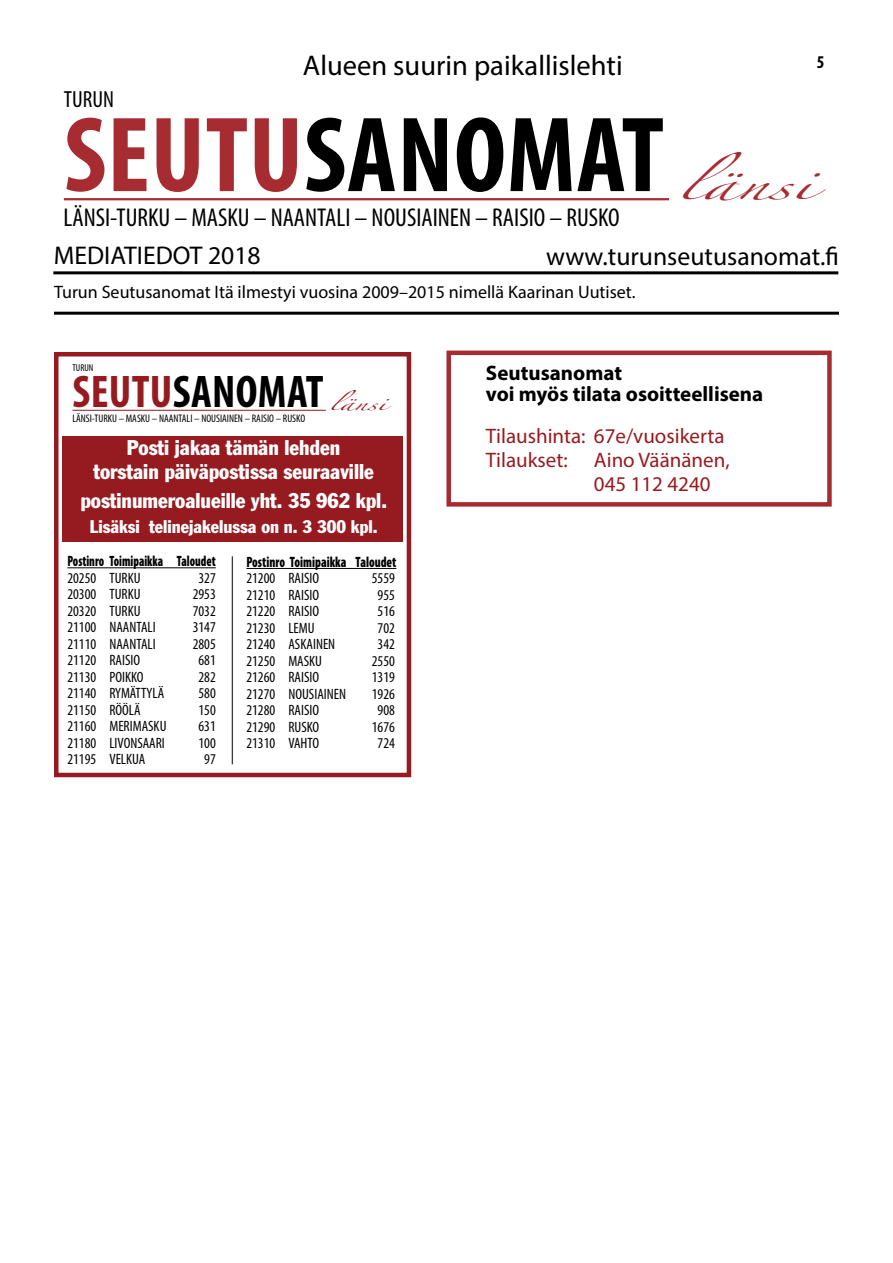
<style>
.page{position:relative;width:893px;height:1263px;background:#fff}
.page>*{position:absolute;margin:0;border:0;box-sizing:border-box;transform-origin:0 0}
.t1{font:700 condensed 108px "Myriad Pro";letter-spacing:.01em;color:#000}
.t2{font:700 condensed 45.9px "Myriad Pro";letter-spacing:.01em;color:#000}
.t3{font:28.5px "Myriad Pro";color:#000}
.t4{font:28.2px "Zapfino";color:#a72c31;scale:1.75 1}
.t5{font:condensed 25.8px "Myriad Pro";color:#000}
.t6{font:25.65px "Myriad Pro";color:#000}
.t7{font:condensed 23.4px "Myriad Pro";color:#000}
.t8{font:condensed 21px/24px "Franklin Gothic Std";color:#fff;text-align:center}
.t9{font:21px/24px "Myriad Pro";color:#971b20}
.t10{font:700 21px/21px "Myriad Pro";color:#000}
.t11{font:18px "Myriad Pro";color:#000}
.t12{font:condensed 18px "Franklin Gothic Std";color:#fff}
.t13{font:700 condensed 18px "Myriad Pro";color:#000}
.t14{font:condensed 15px "Myriad Pro";color:#000}
.t15{font:900 condensed 15px "Myriad Pro";color:#000;scale:.8 1}
.t16{font:900 condensed 15px "Myriad Pro";color:#000;scale:.84 1}
.t17{font:12px "Zapfino";color:#961b20;scale:1.72 1}
.t18{font:condensed 10.95px "Myriad Pro";color:#000}
.t19{font:condensed 9.9px "Myriad Pro";color:#000}
.s1{color:#a72c31}
.s2{color:#961b20}
</style>
<div class="page">
<hr style="left:53px;top:271px;width:785px;height:3px;background:#000">
<hr style="left:64px;top:198px;width:605px;height:2px;background:#a72c31">
<hr style="left:54px;top:312px;width:785px;height:3px;background:#000">
<div style="left:446px;top:351px;width:386px;height:156px;border:4px solid #a72c31"></div>
<div style="left:62px;top:436px;width:340px;height:105px;background:#961b20"></div>
<div style="left:54px;top:352px;width:357px;height:425px;border:4px solid #961b20"></div>
<hr style="left:73px;top:410px;width:253px;height:1px;background:#94191e">
<hr style="left:246px;top:568px;width:150px;height:1px;background:#000">
<hr style="left:232px;top:556px;width:1px;height:208px;background:#000">
<hr style="left:67px;top:567px;width:149px;height:1px;background:#000">
<h3 class="t3" style="left:303px;top:48px;width:321px">Alueen suurin paikallislehti</h3>
<h3 class="t7" style="left:64px;top:85px;width:52px">TURUN</h3>
<h1 class="t1" style="left:64px;top:88px;width:602px"><span class="s1">SEUTU</span>SANOMAT</h1>
<h3 class="t5" style="left:63px;top:202px;width:558px">LÄNSI-TURKU – MASKU – NAANTALI – NOUSIAINEN – RAISIO – RUSKO</h3>
<p class="t13" style="left:817px;top:50px;width:9px">5</p>
<h3 class="t4" style="left:677px;top:173px;width:79px">länsi</h3>
<h3 class="t6" style="left:54px;top:240px;width:208px">MEDIATIEDOT 2018</h3>
<h3 class="t6" style="left:546px;top:240px;width:294px">www.turunseutusanomat.fi</h3>
<p class="t11" style="left:54px;top:281px;width:583px">Turun Seutusanomat Itä ilmestyi vuosina 2009–2015 nimellä Kaarinan Uutiset.</p>
<p class="t19" style="left:73px;top:362px;width:22px">TURUN</p>
<h2 class="t2" style="left:73px;top:363px;width:253px"><span class="s2">SEUTU</span>SANOMAT</h2>
<p class="t18" style="left:72px;top:411px;width:234px">LÄNSI-TURKU – MASKU – NAANTALI – NOUSIAINEN – RAISIO – RUSKO</p>
<p class="t17" style="left:329px;top:399px;width:35px">länsi</p>
<h3 class="t8" style="left:94px;top:436px;width:282px">Posti jakaa tämän lehden torstain päiväpostissa seuraaville</h3>
<h3 class="t8" style="left:80px;top:488px;width:308px">postinumeroalueille yht. 35 962 kpl.</h3>
<p class="t12" style="left:90px;top:516px;width:289px">Lisäksi telinejakelussa on n. 3 300 kpl.</p>
<p class="t15" style="left:67px;top:553px;width:187px">Postinro Toimipaikka Taloudet</p>
<p class="t16" style="left:246px;top:554px;width:180px">Postinro Toimipaikka Taloudet</p>
<p class="t14" style="left:67px;top:569px;width:75px">20250 TURKU</p>
<p class="t14" style="left:199px;top:569px;width:19px">327</p>
<p class="t14" style="left:67px;top:585px;width:75px">20300 TURKU</p>
<p class="t14" style="left:193px;top:585px;width:25px">2953</p>
<p class="t14" style="left:67px;top:602px;width:75px">20320 TURKU</p>
<p class="t14" style="left:193px;top:602px;width:25px">7032</p>
<p class="t14" style="left:67px;top:618px;width:90px">21100 NAANTALI</p>
<p class="t14" style="left:193px;top:618px;width:25px">3147</p>
<p class="t14" style="left:67px;top:635px;width:90px">21110 NAANTALI</p>
<p class="t14" style="left:193px;top:635px;width:25px">2805</p>
<p class="t14" style="left:67px;top:651px;width:74px">21120 RAISIO</p>
<p class="t14" style="left:199px;top:651px;width:19px">681</p>
<p class="t14" style="left:67px;top:668px;width:78px">21130 POIKKO</p>
<p class="t14" style="left:199px;top:668px;width:19px">282</p>
<p class="t14" style="left:67px;top:684px;width:98px">21140 RYMÄTTYLÄ</p>
<p class="t14" style="left:199px;top:684px;width:19px">580</p>
<p class="t14" style="left:67px;top:701px;width:75px">21150 RÖÖLÄ</p>
<p class="t14" style="left:199px;top:701px;width:19px">150</p>
<p class="t14" style="left:67px;top:717px;width:101px">21160 MERIMASKU</p>
<p class="t14" style="left:199px;top:717px;width:19px">631</p>
<p class="t14" style="left:67px;top:734px;width:99px">21180 LIVONSAARI</p>
<p class="t14" style="left:199px;top:734px;width:19px">100</p>
<p class="t14" style="left:67px;top:750px;width:80px">21195 VELKUA</p>
<p class="t14" style="left:204px;top:750px;width:13px">97</p>
<p class="t14" style="left:246px;top:569px;width:74px">21200 RAISIO</p>
<p class="t14" style="left:372px;top:569px;width:25px">5559</p>
<p class="t14" style="left:246px;top:586px;width:74px">21210 RAISIO</p>
<p class="t14" style="left:378px;top:586px;width:19px">955</p>
<p class="t14" style="left:246px;top:602px;width:74px">21220 RAISIO</p>
<p class="t14" style="left:378px;top:602px;width:19px">516</p>
<p class="t14" style="left:246px;top:619px;width:70px">21230 LEMU</p>
<p class="t14" style="left:378px;top:619px;width:19px">702</p>
<p class="t14" style="left:246px;top:635px;width:90px">21240 ASKAINEN</p>
<p class="t14" style="left:378px;top:635px;width:19px">342</p>
<p class="t14" style="left:246px;top:652px;width:77px">21250 MASKU</p>
<p class="t14" style="left:372px;top:652px;width:25px">2550</p>
<p class="t14" style="left:246px;top:668px;width:74px">21260 RAISIO</p>
<p class="t14" style="left:372px;top:668px;width:25px">1319</p>
<p class="t14" style="left:246px;top:685px;width:101px">21270 NOUSIAINEN</p>
<p class="t14" style="left:372px;top:685px;width:25px">1926</p>
<p class="t14" style="left:246px;top:701px;width:74px">21280 RAISIO</p>
<p class="t14" style="left:378px;top:701px;width:19px">908</p>
<p class="t14" style="left:246px;top:718px;width:74px">21290 RUSKO</p>
<p class="t14" style="left:372px;top:718px;width:25px">1676</p>
<p class="t14" style="left:246px;top:734px;width:74px">21310 VAHTO</p>
<p class="t14" style="left:378px;top:734px;width:19px">724</p>
<h3 class="t10" style="left:486px;top:361px;width:279px">Seutusanomat<br>voi myös tilata osoitteellisena</h3>
<h3 class="t9" style="left:486px;top:423px;width:240px">Tilaushinta: 67e/vuosikerta<br>Tilaukset:</h3>
<h3 class="t9" style="left:594px;top:447px;width:137px">Aino Väänänen,<br>045 112 4240</h3>
</div>
